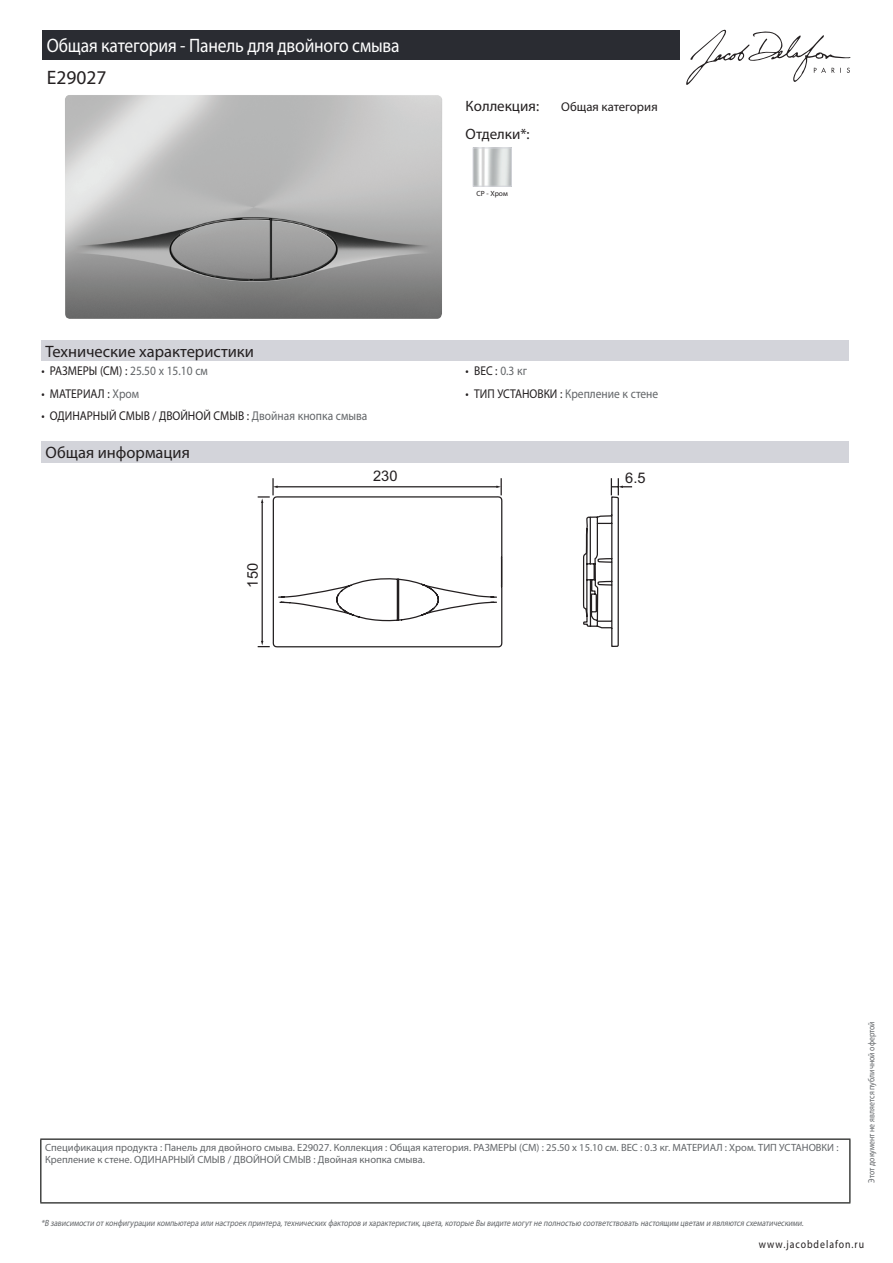
<style>
.page{position:relative;width:893px;height:1263px;background:#fff}
.page>*{position:absolute;margin:0;border:0;box-sizing:border-box;transform-origin:0 0}
.t1{font:19.5px "Myriad Pro";letter-spacing:-.01em;color:#fff;scale:.9 1}
.t2{font:19.5px "Myriad Pro";color:#231f20}
.t3{font:16.5px "Myriad Pro";color:#231f20}
.t4{font:15px "Myriad Pro";color:#231f20}
.t5{font:14.7px "Arial";color:#231f20}
.t6{font:12.75px "Myriad Pro";color:#231f20;scale:.9 1}
.t7{font:12.75px "Myriad Pro";color:#626568;scale:.9 1}
.t8{font:12.75px "Myriad Pro";color:#231f20}
.t9{font:11.25px "Myriad Pro";letter-spacing:.1em;color:#231f20;scale:.87 1}
.t10{font:10.5px/12px "Myriad Pro";color:#626568}
.t11{font:italic 9px "Myriad Pro";color:#626568;scale:.87 1}
.t12{font:9px "Myriad Pro";color:#626568;scale:.87 1}
.t13{font:7.5px "Myriad Pro";color:#231f20}
.s1{color:#626568}
.s2{color:#231f20}
</style>
<div class="page">
<svg style="left:686px;top:30px;width:164px;height:55px"></svg>
<img style="left:65px;top:95px;width:377px;height:224px">
<img style="left:475px;top:150px;width:35px;height:35px">
<div style="left:473px;top:148px;width:39px;height:39px;border:1px solid #d3d4da"></div>
<div style="left:41px;top:340px;width:808px;height:21px;background:#d3d4da"></div>
<div style="left:41px;top:441px;width:808px;height:21px;background:#d3d4da"></div>
<svg style="left:583px;top:478px;width:49px;height:169px"></svg>
<svg style="left:258px;top:478px;width:245px;height:169px"></svg>
<div style="left:43px;top:30px;width:637px;height:30px;background:#2a2c32"></div>
<hr style="left:40px;top:1138px;width:810px;height:2px;background:#040503">
<hr style="left:40px;top:1140px;width:1px;height:62px;background:#040503">
<hr style="left:849px;top:1140px;width:1px;height:62px;background:#040503">
<hr style="left:40px;top:1202px;width:810px;height:1px;background:#040503">
<h1 class="t1" style="left:47px;top:33px;width:394px">Общая категория - Панель для двойного смыва</h1>
<h1 class="t2" style="left:47px;top:66px;width:61px">E29027</h1>
<h3 class="t4" style="left:466px;top:96px;width:75px">Коллекция:</h3>
<p class="t8" style="left:561px;top:99px;width:98px">Общая категория</p>
<h3 class="t4" style="left:466px;top:125px;width:66px">Отделки*:</h3>
<p class="t13" style="left:477px;top:189px;width:33px">CP - Хром</p>
<h2 class="t3" style="left:46px;top:341px;width:210px">Технические характеристики</h2>
<p class="t6" style="left:41px;top:363px;width:186px">• РАЗМЕРЫ (СМ) : <span class="s1">25.50 x 15.10 см</span></p>
<p class="t6" style="left:466px;top:363px;width:70px">• ВЕС : <span class="s1">0.3 кг</span></p>
<p class="t6" style="left:41px;top:385px;width:110px">• МАТЕРИАЛ : <span class="s1">Хром</span></p>
<p class="t7" style="left:466px;top:385px;width:216px"><span class="s2">• ТИП УСТАНОВКИ :</span> Крепление к стене</p>
<p class="t6" style="left:41px;top:408px;width:364px">• ОДИНАРНЫЙ СМЫВ / ДВОЙНОЙ СМЫВ : <span class="s1">Двойная кнопка смыва</span></p>
<h2 class="t3" style="left:46px;top:442px;width:146px">Общая информация</h2>
<h3 class="t5" style="left:373px;top:466px;width:26px">230</h3>
<h3 class="t5" style="left:625px;top:467px;width:22px">6.5</h3>
<h3 class="t5" style="left:242px;top:588px;width:26px;rotate:-90deg">150</h3>
<p class="t10" style="left:45px;top:1141px;width:795px">Спецификация продукта : Панель для двойного смыва. E29027. Коллекция : Общая категория. РАЗМЕРЫ (СМ) : 25.50 x 15.10 см. ВЕС : 0.3 кг. МАТЕРИАЛ : Хром. ТИП УСТАНОВКИ :<br>Крепление к стене. ОДИНАРНЫЙ СМЫВ / ДВОЙНОЙ СМЫВ : Двойная кнопка смыва.</p>
<p class="t11" style="left:41px;top:1217px;width:880px">*В зависимости отконфигурации компьютера или настроек принтера,технических факторов и характеристик,цвета,которые Вы видите могутне полностью соответствовать настоящим цветам и являются схематическими.</p>
<p class="t12" style="left:866px;top:1183px;width:187px;rotate:-90deg">Этот документ не является публичной офертой</p>
<p class="t9" style="left:759px;top:1237px;width:122px">www.jacobdelafon.ru</p>
</div>
